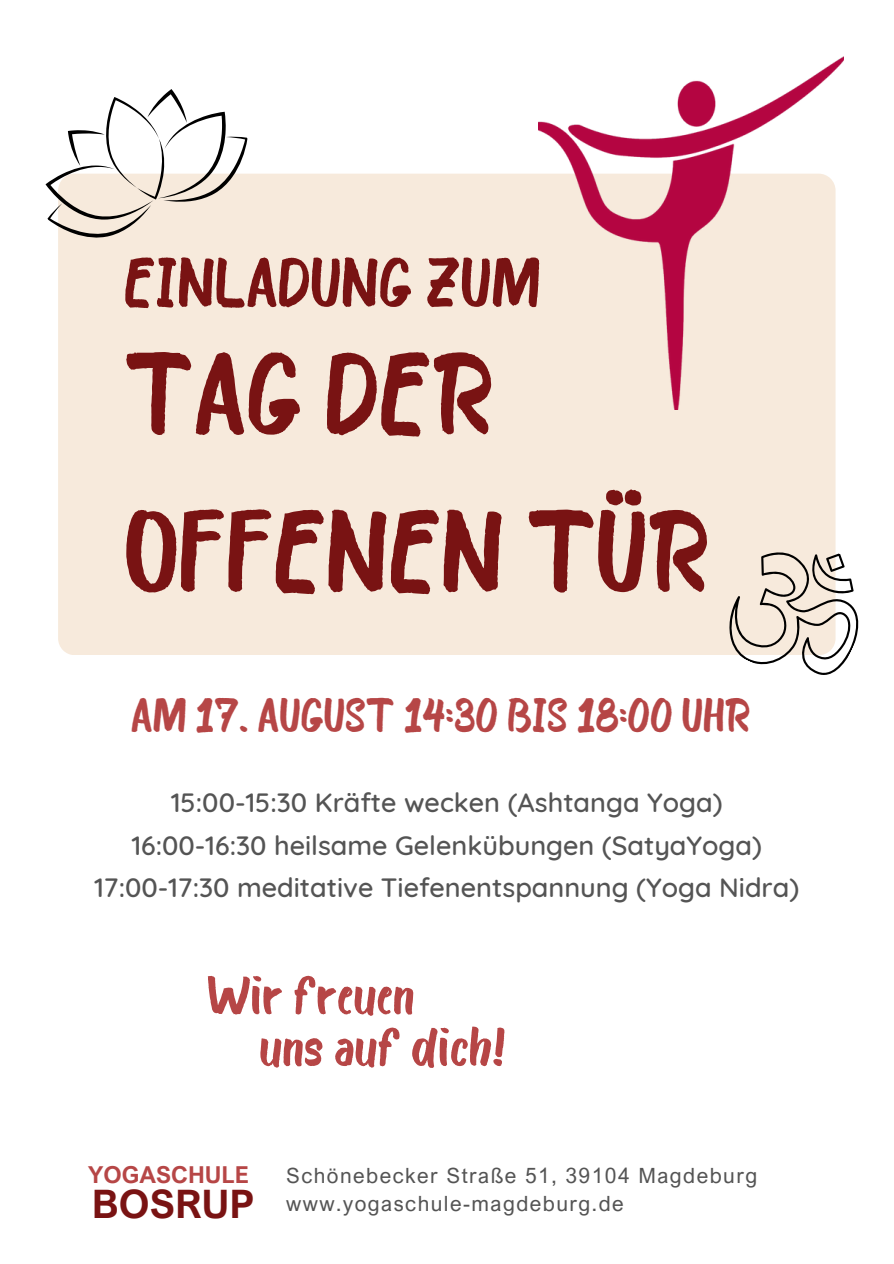
<style>
.page{position:relative;width:894px;height:1264px;background:#fff}
.page>*{position:absolute;margin:0;border:0;box-sizing:border-box;transform-origin:0 0}
.t1{font:112.5px/157.5px "Bosk";color:#791313}
.t2{font:67.5px "Bosk";color:#791313}
.t3{font:52.5px/51.8px "Bosk";color:#b64646}
.t4{font:46.5px "Bosk";color:#b64646}
.t5{font:700 39.3px "Arial Nova";color:#791313}
.t6{font:500 27px/42.2px "Quicksand";color:#545454;text-align:center}
.t7{font:700 23.25px "Arial Nova";color:#b64646}
.t8{font:21px "Arial Nova";letter-spacing:.07em;color:#545454}
</style>
<div class="page">
<div style="left:58px;top:174px;width:777px;height:481px;background:#f7eadc"></div>
<img style="left:538px;top:56px;width:305px;height:353px">
<svg style="left:45px;top:89px;width:218px;height:168px"></svg>
<svg style="left:713px;top:538px;width:146px;height:137px"></svg>
<p class="t2" style="left:124px;top:256px;width:418px">EINLADUNG ZUM</p>
<p class="t1" style="left:124px;top:328px;width:586px">TAG DER<br>OFFENEN TÜR</p>
<h1 class="t4" style="left:131px;top:697px;width:621px">AM 17. AUGUST 14:30 BIS 18:00 UHR</h1>
<h4 class="t6" style="left:94px;top:781px;width:706px">15:00-15:30 Kräfte wecken (Ashtanga Yoga)<br>16:00-16:30 heilsame Gelenkübungen (SatyaYoga)<br>17:00-17:30 meditative Tiefenentspannung (Yoga Nidra)</h4>
<p class="t3" style="left:259px;top:975px;width:247px;text-indent:-52px">Wir freuen<br>uns auf dich!</p>
<h6 class="t7" style="left:88px;top:1159px;width:162px">YOGASCHULE</h6>
<h3 class="t5" style="left:92px;top:1179px;width:164px">BOSRUP</h3>
<p class="t8" style="left:286px;top:1161px;width:472px">Schönebecker Straße 51, 39104 Magdeburg</p>
<h5 class="t8" style="left:286px;top:1189px;width:339px">www.yogaschule-magdeburg.de</h5>
</div>
